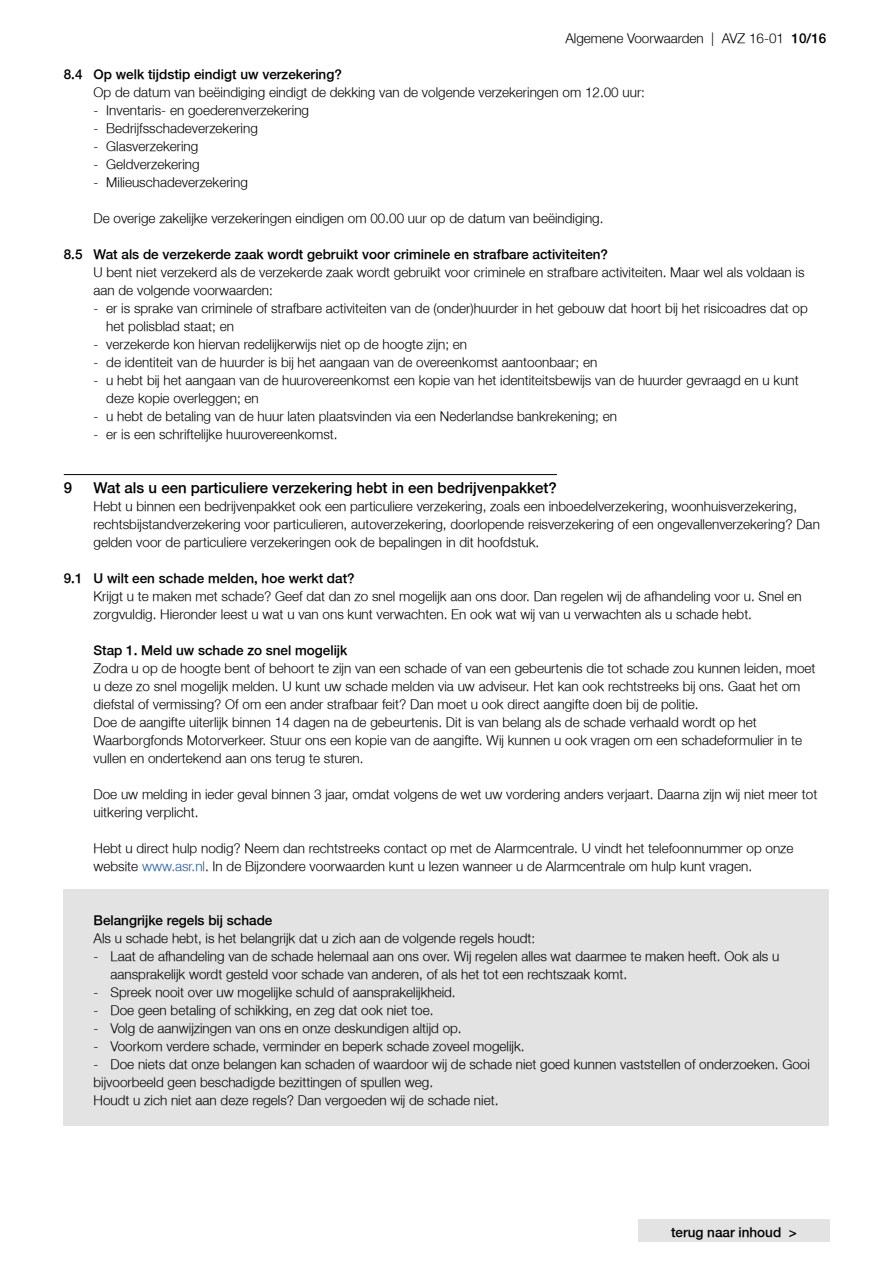
<style>
.page{position:relative;width:893px;height:1263px;background:#fff}
.page>*{position:absolute;margin:0;border:0;box-sizing:border-box;transform-origin:0 0}
.t1{font:300 15px "Fortis Helvetica";color:#000}
.t2{font:300 13.5px/18px "Fortis Helvetica";color:#000}
.t3{font:300 13.5px "Fortis Helvetica";color:#000}
.s1{font-style:inherit}
.s2{color:#275b9b}
</style>
<div class="page">
<div style="left:638px;top:1219px;width:192px;height:23px;background:#e3e3e3"></div>
<hr style="left:64px;top:474px;width:493px;height:1px;background:#000">
<div style="left:64px;top:889px;width:765px;height:20px;background:#e3e3e3"></div>
<div style="left:64px;top:907px;width:765px;height:21px;background:#e3e3e3"></div>
<div style="left:64px;top:925px;width:765px;height:20px;background:#e3e3e3"></div>
<div style="left:64px;top:943px;width:765px;height:38px;background:#e3e3e3"></div>
<div style="left:64px;top:979px;width:765px;height:20px;background:#e3e3e3"></div>
<div style="left:64px;top:997px;width:765px;height:20px;background:#e3e3e3"></div>
<div style="left:64px;top:1015px;width:765px;height:20px;background:#e3e3e3"></div>
<div style="left:64px;top:1033px;width:765px;height:20px;background:#e3e3e3"></div>
<div style="left:64px;top:1051px;width:765px;height:38px;background:#e3e3e3"></div>
<div style="left:64px;top:1087px;width:765px;height:20px;background:#e3e3e3"></div>
<div style="left:64px;top:1105px;width:765px;height:20px;background:#e3e3e3"></div>
<p class="t2" style="left:565px;top:29px;width:262px">Algemene Voorwaarden | AVZ 16-01 <span class="s1">10/16</span></p>
<p class="t3" style="left:64px;top:66px;width:280px">8.4 Op welk tijdstip eindigt uw verzekering?</p>
<p class="t2" style="left:94px;top:83px;width:553px">Op de datum van beëindiging eindigt de dekking van de volgende verzekeringen om 12.00 uur:</p>
<p class="t2" style="left:94px;top:101px;width:217px">- Inventaris- en goederenverzekering</p>
<p class="t2" style="left:94px;top:119px;width:166px">- Bedrijfsschadeverzekering</p>
<p class="t2" style="left:94px;top:137px;width:106px">- Glasverzekering</p>
<p class="t2" style="left:94px;top:155px;width:108px">- Geldverzekering</p>
<p class="t2" style="left:94px;top:173px;width:156px">- Milieuschadeverzekering</p>
<p class="t2" style="left:94px;top:209px;width:511px">De overige zakelijke verzekeringen eindigen om 00.00 uur op de datum van beëindiging.</p>
<p class="t3" style="left:64px;top:246px;width:546px">8.5 Wat als de verzekerde zaak wordt gebruikt voor criminele en strafbare activiteiten?</p>
<p class="t2" style="left:94px;top:263px;width:712px">U bent niet verzekerd als de verzekerde zaak wordt gebruikt voor criminele en strafbare activiteiten. Maar wel als voldaan is aan de volgende voorwaarden:</p>
<p class="t2" style="left:106px;top:299px;width:703px;text-indent:-13px">- er is sprake van criminele of strafbare activiteiten van de (onder)huurder in het gebouw dat hoort bij het risicoadres dat op het polisblad staat; en</p>
<p class="t2" style="left:94px;top:335px;width:375px">- verzekerde kon hiervan redelijkerwijs niet op de hoogte zijn; en</p>
<p class="t2" style="left:94px;top:353px;width:505px">- de identiteit van de huurder is bij het aangaan van de overeenkomst aantoonbaar; en</p>
<p class="t2" style="left:106px;top:371px;width:694px;text-indent:-13px">- u hebt bij het aangaan van de huurovereenkomst een kopie van het identiteitsbewijs van de huurder gevraagd en u kunt deze kopie overleggen; en</p>
<p class="t2" style="left:94px;top:407px;width:525px">- u hebt de betaling van de huur laten plaatsvinden via een Nederlandse bankrekening; en</p>
<p class="t2" style="left:94px;top:425px;width:246px">- er is een schriftelijke huurovereenkomst.</p>
<p class="t1" style="left:64px;top:478px;width:10px">9</p>
<p class="t1" style="left:94px;top:478px;width:465px">Wat als u een particuliere verzekering hebt in een bedrijvenpakket?</p>
<p class="t2" style="left:94px;top:497px;width:728px">Hebt u binnen een bedrijvenpakket ook een particuliere verzekering, zoals een inboedelverzekering, woonhuisverzekering, rechtsbijstandverzekering voor particulieren, autoverzekering, doorlopende reisverzekering of een ongevallenverzekering? Dan gelden voor de particuliere verzekeringen ook de bepalingen in dit hoofdstuk.</p>
<p class="t3" style="left:64px;top:570px;width:292px">9.1 U wilt een schade melden, hoe werkt dat?</p>
<p class="t2" style="left:94px;top:587px;width:710px">Krijgt u te maken met schade? Geef dat dan zo snel mogelijk aan ons door. Dan regelen wij de afhandeling voor u. Snel en zorgvuldig. Hieronder leest u wat u van ons kunt verwachten. En ook wat wij van u verwachten als u schade hebt.</p>
<p class="t3" style="left:94px;top:642px;width:255px">Stap 1. Meld uw schade zo snel mogelijk</p>
<p class="t2" style="left:94px;top:659px;width:723px">Zodra u op de hoogte bent of behoort te zijn van een schade of van een gebeurtenis die tot schade zou kunnen leiden, moet u deze zo snel mogelijk melden. U kunt uw schade melden via uw adviseur. Het kan ook rechtstreeks bij ons. Gaat het om diefstal of vermissing? Of om een ander strafbaar feit? Dan moet u ook direct aangifte doen bij de politie.<br>Doe de aangifte uiterlijk binnen 14 dagen na de gebeurtenis. Dit is van belang als de schade verhaald wordt op het Waarborgfonds Motorverkeer. Stuur ons een kopie van de aangifte. Wij kunnen u ook vragen om een schadeformulier in te vullen en ondertekend aan ons terug te sturen.</p>
<p class="t2" style="left:94px;top:785px;width:725px">Doe uw melding in ieder geval binnen 3 jaar, omdat volgens de wet uw vordering anders verjaart. Daarna zijn wij niet meer tot uitkering verplicht.</p>
<p class="t2" style="left:94px;top:839px;width:701px">Hebt u direct hulp nodig? Neem dan rechtstreeks contact op met de Alarmcentrale. U vindt het telefoonnummer op onze website <span class="s2">www.asr.nl</span>. In de Bijzondere voorwaarden kunt u lezen wanneer u de Alarmcentrale om hulp kunt vragen.</p>
<p class="t3" style="left:94px;top:912px;width:180px">Belangrijke regels bij schade</p>
<p class="t2" style="left:94px;top:929px;width:443px">Als u schade hebt, is het belangrijk dat u zich aan de volgende regels houdt:</p>
<p class="t2" style="left:111px;top:947px;width:670px;text-indent:-17px">- Laat de afhandeling van de schade helemaal aan ons over. Wij regelen alles wat daarmee te maken heeft. Ook als u aansprakelijk wordt gesteld voor schade van anderen, of als het tot een rechtszaak komt.</p>
<p class="t2" style="left:94px;top:983px;width:364px">- Spreek nooit over uw mogelijke schuld of aansprakelijkheid.</p>
<p class="t2" style="left:94px;top:1001px;width:341px">- Doe geen betaling of schikking, en zeg dat ook niet toe.</p>
<p class="t2" style="left:94px;top:1019px;width:370px">- Volg de aanwijzingen van ons en onze deskundigen altijd op.</p>
<p class="t2" style="left:94px;top:1037px;width:432px">- Voorkom verdere schade, verminder en beperk schade zoveel mogelijk.</p>
<p class="t2" style="left:94px;top:1055px;width:718px">- Doe niets dat onze belangen kan schaden of waardoor wij de schade niet goed kunnen vaststellen of onderzoeken. Gooi bijvoorbeeld geen beschadigde bezittingen of spullen weg.<br>Houdt u zich niet aan deze regels? Dan vergoeden wij de schade niet.</p>
<p class="t3" style="left:671px;top:1224px;width:127px">terug naar inhoud &gt;</p>
</div>
